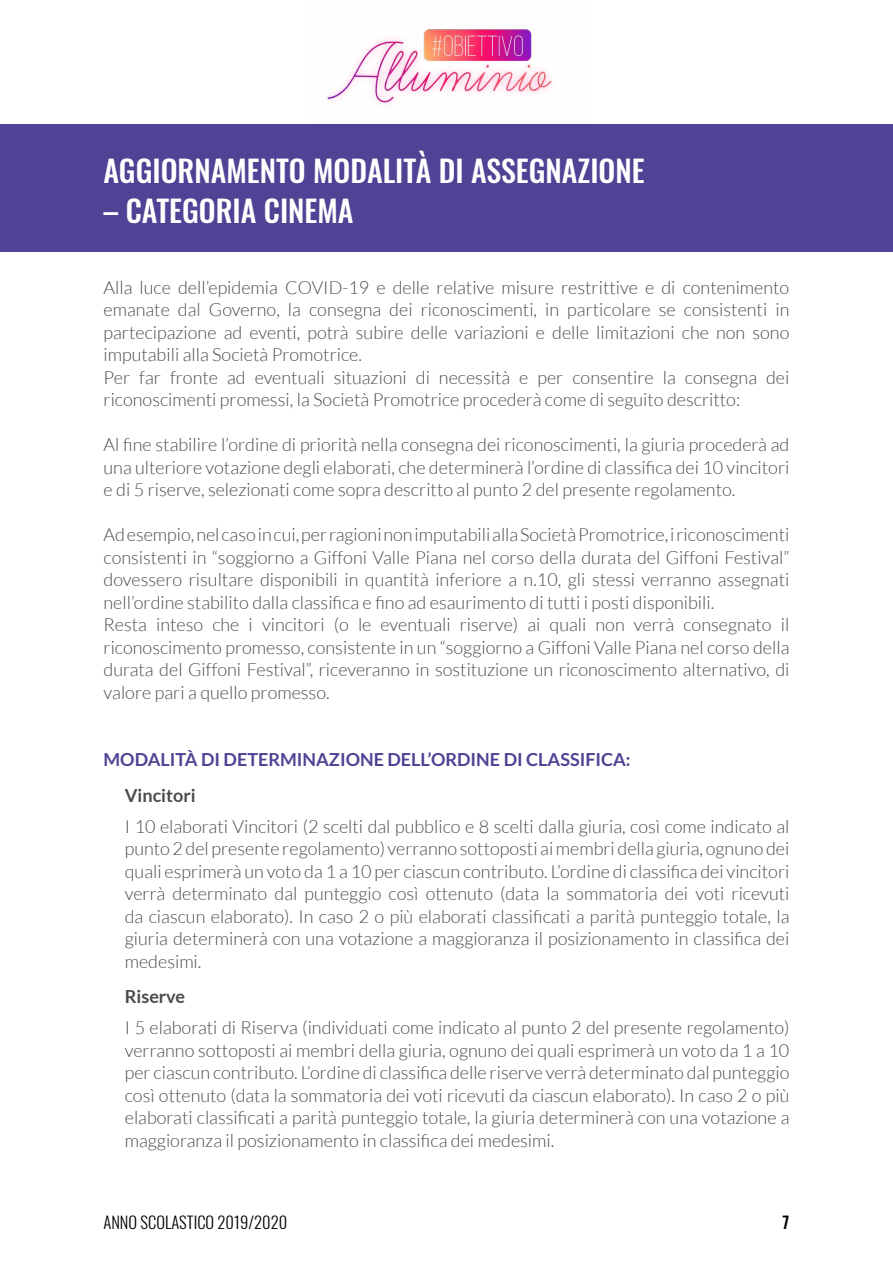
<style>
.page{position:relative;width:893px;height:1263px;background:#fff}
.page>*{position:absolute;margin:0;border:0;box-sizing:border-box;transform-origin:0 0}
.t1{font:500 30px "Oswald";color:#fff}
.t2{font:300 18px/22.5px "Lato";color:#4a4a49;text-align:justify}
.t3{font:700 18px "Lato";color:#4e4394}
.t4{font:700 18px "Lato";color:#4a4a49}
.t5{font:300 16.5px "Oswald";color:#000}
.t6{font:500 16.5px "Oswald";color:#000}
</style>
<div class="page">
<img style="left:327px;top:29px;width:226px;height:76px">
<div style="left:0;top:124px;width:893px;height:128px;background:#4e4394"></div>
<h1 class="t1" style="left:104px;top:155px;width:543px">AGGIORNAMENTO MODALITÀ DI ASSEGNAZIONE</h1>
<h1 class="t1" style="left:104px;top:195px;width:252px">– CATEGORIA CINEMA</h1>
<p class="t2" style="left:104px;top:276px;width:687px;text-align:left">Alla luce dell’epidemia COVID-19 e delle relative misure restrittive e di contenimento emanate dal Governo, la consegna dei riconoscimenti, in particolare se consistenti in partecipazione ad eventi, potrà subire delle variazioni e delle limitazioni che non sono imputabili alla Società Promotrice.<br>Per far fronte ad eventuali situazioni di necessità e per consentire la consegna dei riconoscimenti promessi, la Società Promotrice procederà come di seguito descritto:</p>
<p class="t2" style="left:104px;top:434px;width:687px">Al fine stabilire l’ordine di priorità nella consegna dei riconoscimenti, la giuria procederà ad una ulteriore votazione degli elaborati, che determinerà l’ordine di classifica dei 10 vincitori e di 5 riserve, selezionati come sopra descritto al punto 2 del presente regolamento.</p>
<p class="t2" style="left:104px;top:524px;width:687px;text-align:left">Ad esempio, nel caso in cui, per ragioni non imputabili alla Società Promotrice, i riconoscimenti consistenti in “soggiorno a Giffoni Valle Piana nel corso della durata del Giffoni Festival” dovessero risultare disponibili in quantità inferiore a n.10, gli stessi verranno assegnati nell’ordine stabilito dalla classifica e fino ad esaurimento di tutti i posti disponibili.<br>Resta inteso che i vincitori (o le eventuali riserve) ai quali non verrà consegnato il riconoscimento promesso, consistente in un “soggiorno a Giffoni Valle Piana nel corso della durata del Giffoni Festival”, riceveranno in sostituzione un riconoscimento alternativo, di valore pari a quello promesso.</p>
<p class="t3" style="left:104px;top:750px;width:529px">MODALITÀ DI DETERMINAZIONE DELL’ORDINE DI CLASSIFICA:</p>
<p class="t4" style="left:125px;top:785px;width:72px">Vincitori</p>
<p class="t2" style="left:125px;top:815px;width:666px">I 10 elaborati Vincitori (2 scelti dal pubblico e 8 scelti dalla giuria, così come indicato al punto 2 del presente regolamento) verranno sottoposti ai membri della giuria, ognuno dei quali esprimerà un voto da 1 a 10 per ciascun contributo. L’ordine di classifica dei vincitori verrà determinato dal punteggio così ottenuto (data la sommatoria dei voti ricevuti da ciascun elaborato). In caso 2 o più elaborati classificati a parità punteggio totale, la giuria determinerà con una votazione a maggioranza il posizionamento in classifica dei medesimi.</p>
<p class="t4" style="left:125px;top:986px;width:62px">Riserve</p>
<p class="t2" style="left:125px;top:1016px;width:666px">I 5 elaborati di Riserva (individuati come indicato al punto 2 del presente regolamento) verranno sottoposti ai membri della giuria, ognuno dei quali esprimerà un voto da 1 a 10 per ciascun contributo. L’ordine di classifica delle riserve verrà determinato dal punteggio così ottenuto (data la sommatoria dei voti ricevuti da ciascun elaborato). In caso 2 o più elaborati classificati a parità punteggio totale, la giuria determinerà con una votazione a maggioranza il posizionamento in classifica dei medesimi.</p>
<p class="t5" style="left:104px;top:1207px;width:185px">ANNO SCOLASTICO 2019/2020</p>
<p class="t6" style="left:783px;top:1213px;width:8px">7</p>
</div>
